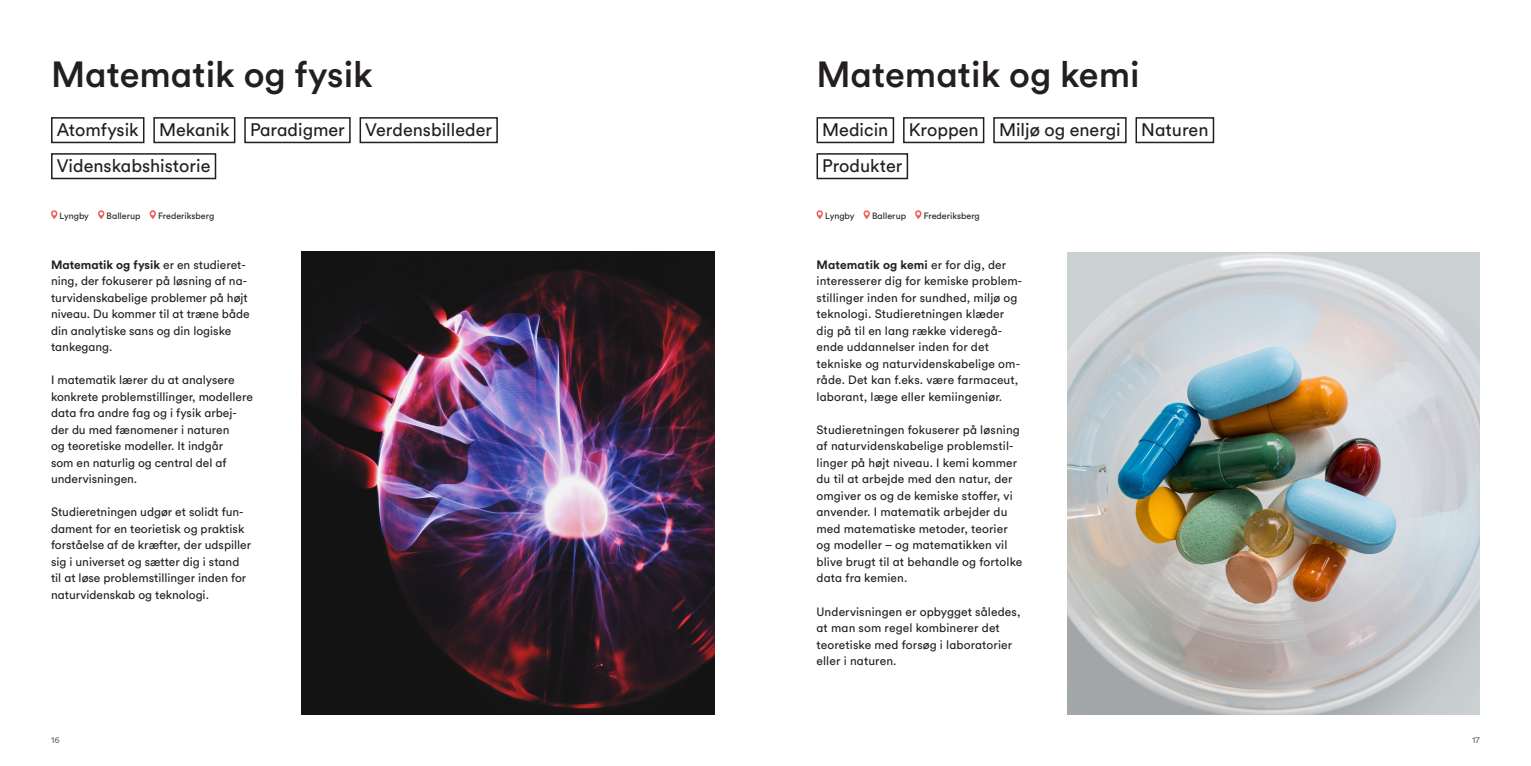
<style>
.page{position:relative;width:1531px;height:766px;background:#fff}
.page>*{position:absolute;margin:0;border:0;box-sizing:border-box;transform-origin:0 0}
.Overskrift_24_28pt{font:500 36px "Circular Pro";color:#231f20}
.TAGS{font:18px "Circular Pro";color:#231f20}
.Brødtekst_8_11_pt{font:12px/16.5px "Circular Pro";letter-spacing:.005em;color:#231f20}
.TAGS-2{font:9px "Circular Pro";color:#231f20}
.t1{font:500 9px "Circular Pro";color:#808285}
.s1{font-weight:700}
</style>
<div class="page">
<div style="left:51px;top:117px;width:93px;height:26px;border:2px solid #231f20"></div>
<div style="left:153px;top:117px;width:82px;height:26px;border:2px solid #231f20"></div>
<div style="left:244px;top:117px;width:107px;height:26px;border:2px solid #231f20"></div>
<div style="left:359px;top:117px;width:139px;height:26px;border:2px solid #231f20"></div>
<div style="left:51px;top:153px;width:165px;height:26px;border:2px solid #231f20"></div>
<svg style="left:51px;top:210px;width:6px;height:9px"></svg>
<svg style="left:98px;top:210px;width:6px;height:9px"></svg>
<svg style="left:150px;top:210px;width:6px;height:9px"></svg>
<img style="left:302px;top:252px;width:412px;height:462px">
<div style="left:816px;top:117px;width:78px;height:26px;border:2px solid #231f20"></div>
<div style="left:903px;top:117px;width:81px;height:26px;border:2px solid #231f20"></div>
<div style="left:993px;top:117px;width:133px;height:26px;border:2px solid #231f20"></div>
<div style="left:1135px;top:117px;width:79px;height:26px;border:2px solid #231f20"></div>
<div style="left:816px;top:153px;width:92px;height:26px;border:2px solid #231f20"></div>
<svg style="left:816px;top:210px;width:7px;height:9px"></svg>
<svg style="left:863px;top:210px;width:7px;height:9px"></svg>
<svg style="left:915px;top:210px;width:6px;height:9px"></svg>
<img style="left:1067px;top:252px;width:413px;height:462px">
<p class="Overskrift_24_28pt" style="left:51px;top:50px;width:323px">Matematik og fysik</p>
<p class="TAGS" style="left:57px;top:117px;width:83px">Atomfysik</p>
<p class="TAGS" style="left:159px;top:117px;width:72px">Mekanik</p>
<p class="TAGS" style="left:250px;top:117px;width:96px">Paradigmer</p>
<p class="TAGS" style="left:365px;top:117px;width:128px">Verdensbilleder</p>
<p class="TAGS" style="left:57px;top:153px;width:155px">Videnskabshistorie</p>
<p class="TAGS-2" style="left:60px;top:210px;width:31px">Lyngby</p>
<p class="TAGS-2" style="left:107px;top:210px;width:35px">Ballerup</p>
<p class="TAGS-2" style="left:158px;top:210px;width:58px">Frederiksberg</p>
<p class="Brødtekst_8_11_pt" style="left:51px;top:256px;width:200px"><span class="s1">Matematik og fysik</span> er en studieret&shy;ning, der fokuserer på løsning af na&shy;turvidenskabelige problemer på højt niveau. Du kommer til at træne både din analytiske sans og din logiske tankegang.</p>
<p class="Brødtekst_8_11_pt" style="left:51px;top:371px;width:203px">I matematik lærer du at analysere konkrete problemstillinger, modellere data fra andre fag og i fysik arbej&shy;der du med fænomener i naturen<br>og teoretiske modeller. It indgår<br>som en naturlig og central del af undervisningen.</p>
<p class="Brødtekst_8_11_pt" style="left:51px;top:503px;width:202px">Studieretningen udgør et solidt fun&shy;dament for en teorietisk og praktisk forståelse af de kræfter, der udspiller sig i universet og sætter dig i stand til at løse problemstillinger inden for naturvidenskab og teknologi.</p>
<p class="Overskrift_24_28pt" style="left:816px;top:50px;width:325px">Matematik og kemi</p>
<p class="TAGS" style="left:822px;top:117px;width:68px">Medicin</p>
<p class="TAGS" style="left:909px;top:117px;width:71px">Kroppen</p>
<p class="TAGS" style="left:999px;top:117px;width:123px">Miljø og energi</p>
<p class="TAGS" style="left:1141px;top:117px;width:69px">Naturen</p>
<p class="TAGS" style="left:822px;top:153px;width:82px">Produkter</p>
<p class="TAGS-2" style="left:825px;top:210px;width:31px">Lyngby</p>
<p class="TAGS-2" style="left:872px;top:210px;width:35px">Ballerup</p>
<p class="TAGS-2" style="left:924px;top:210px;width:58px">Frederiksberg</p>
<p class="Brødtekst_8_11_pt" style="left:816px;top:256px;width:207px"><span class="s1">Matematik og kemi</span> er for dig, der interesserer dig for kemiske problem&shy;stillinger inden for sundhed, miljø og teknologi. Studieretningen klæder dig på til en lang række videregå&shy;ende uddannelser inden for det tekniske og naturvidenskabelige om&shy;råde. Det kan f.eks. være farmaceut, laborant, læge eller kemiingeniør.</p>
<p class="Brødtekst_8_11_pt" style="left:816px;top:421px;width:207px">Studieretningen fokuserer på løsning af naturvidenskabelige problemstil&shy;linger på højt niveau. I kemi kommer du til at arbejde med den natur, der omgiver os og de kemiske stoffer, vi anvender. I matematik arbejder du med matematiske metoder, teorier og modeller – og matematikken vil blive brugt til at behandle og fortolke data fra kemien.</p>
<p class="Brødtekst_8_11_pt" style="left:816px;top:602px;width:205px">Undervisningen er opbygget således, at man som regel kombinerer det teoretiske med forsøg i laboratorier eller i naturen.</p>
<p class="t1" style="left:51px;top:733px;width:10px">16</p>
<p class="t1" style="left:1472px;top:733px;width:9px">17</p>
</div>
